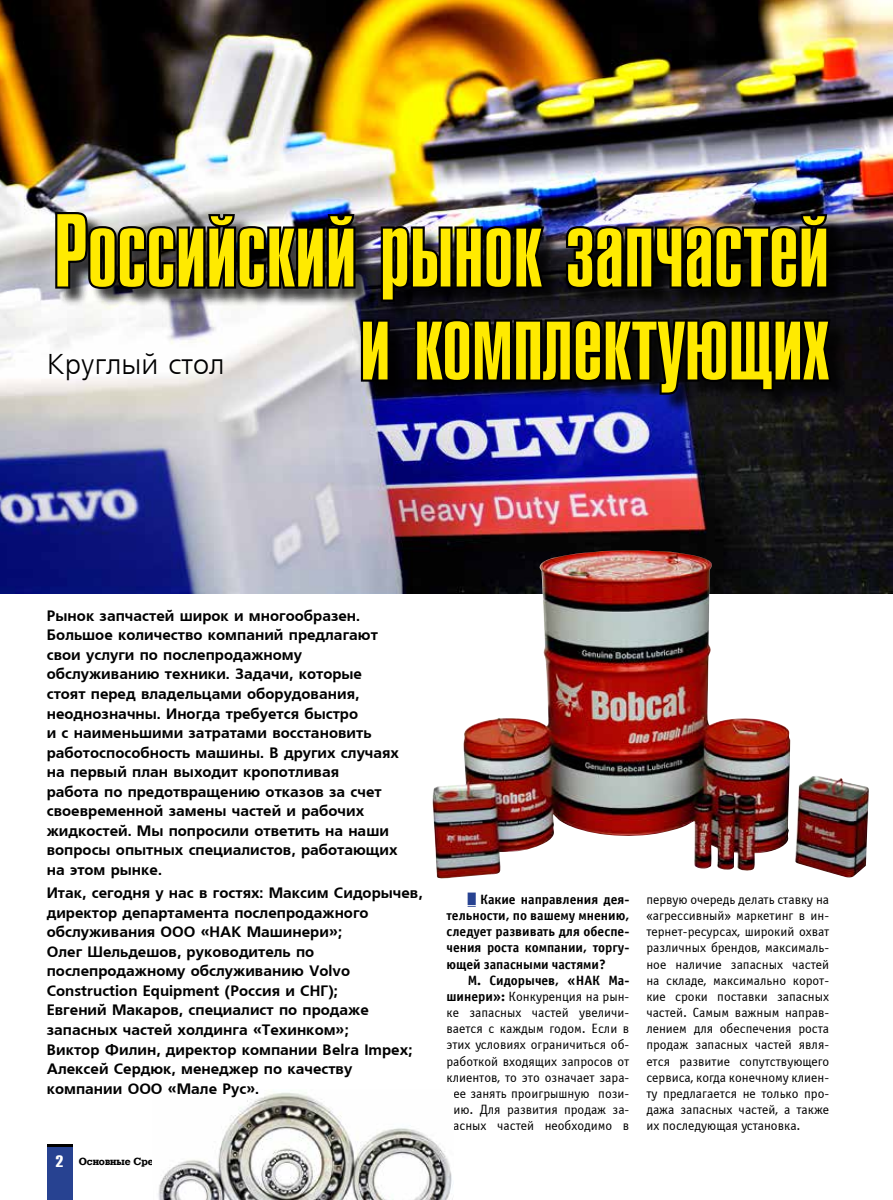
<style>
.page{position:relative;width:893px;height:1200px;background:#fff}
.page>*{position:absolute;margin:0;border:0;box-sizing:border-box;transform-origin:0 0}
.t1{font:93.75px/93px "Rubrica Xt CTT";color:#ffea00;text-align:right}
.t2{font:28.5px "Free Set CTT";color:#000}
.t3{font:15px/19.5px "AXP Free Set C Bold";color:#000}
.t4{font:13.5px/16.2px "Officina Sans C";color:#000;text-align:justify}
.t5{font:700 13.5px/16.2px "Officina Sans C";color:#000;text-align:justify}
.s1{font-family:"Rodeo Extra Bold Cameo";font-weight:400;font-size:12.15px;color:#274291}
.s2{font-weight:700}
</style>
<div class="page">
<div style="left:47px;top:1146px;width:25px;height:53px;background:#274291"></div>
<hr style="left:47px;top:1144px;width:25px;height:2px;background:#000">
<img style="left:0;top:0;width:893px;height:593px">
<div style="left:58px;top:214px;width:791px;height:199px;background:#000;opacity:.75"></div>
<svg style="left:53px;top:209px;width:305px;height:83px;background:#393a3e"></svg>
<svg style="left:379px;top:223px;width:168px;height:81px;background:#17171b"></svg>
<img style="left:563px;top:211px;width:267px;height:81px">
<svg style="left:359px;top:316px;width:33px;height:68px;background:#101017"></svg>
<svg style="left:413px;top:316px;width:421px;height:126px;background:#171837"></svg>
<img style="left:432px;top:550px;width:437px;height:329px">
<img style="left:158px;top:1092px;width:295px;height:107px">
<h1 class="t1" style="left:54px;top:208px;width:777px">Российский рынок запчастей и комплектующих</h1>
<h2 class="t2" style="left:47px;top:349px;width:179px">Круглый стол</h2>
<p class="t3" style="left:47px;top:606px;width:354px">Рынок запчастей широк и многообразен.<br>Большое количество компаний предлагают свои услуги по послепродажному обслуживанию техники. Задачи, которые стоят перед владельцами оборудования, неоднозначны. Иногда требуется быстро<br>и с наименьшими затратами восстановить работоспособность машины. В других случаях на первый план выходит кропотливая<br>работа по предотвращению отказов за счет своевременной замены частей и рабочих жидкостей. Мы попросили ответить на наши вопросы опытных специалистов, работающих на этом рынке.</p>
<p class="t3" style="left:47px;top:883px;width:377px">Итак, сегодня у нас в гостях: Максим Сидорычев, директор департамента послепродажного обслуживания ООО «НАК Машинери»;<br>Олег Шельдешов, руководитель по послепродажному обслуживанию Volvo Construction Equipment (Россия и СНГ);<br>Евгений Макаров, специалист по продаже запасных частей холдинга «Техинком»;<br>Виктор Филин, директор компании Belra Impex; Алексей Сердюк, менеджер по качеству компании ООО «Мале Рус».</p>
<p class="t5" style="left:446px;top:891px;width:184px;text-indent:21px"><span class="s1">_</span> Какие направления дея&shy;тельности, по вашему мнению, следует развивать для обеспе&shy;чения роста компании, торгу&shy;ющей запасными частями?</p>
<p class="t4" style="left:446px;top:972px;width:184px;text-indent:21px"><span class="s2">М. Сидорычев, «НАК Ма&shy;шинери»:</span> Конкуренция на рын&shy;ке запасных частей увеличи&shy;вается с каждым годом. Если в этих условиях ограничиться об&shy;работкой входящих запросов от клиентов, то это означает зара&shy;нее занять проигрышную пози&shy;цию. Для развития продаж за&shy;пасных частей необходимо в</p>
<p class="t4" style="left:646px;top:891px;width:184px">первую очередь делать ставку на «агрессивный» маркетинг в ин&shy;тернет-ресурсах, широкий охват различных брендов, максималь&shy;ное наличие запасных частей на складе, максимально корот&shy;кие сроки поставки запасных частей. Самым важным направ&shy;лением для обеспечения роста продаж запасных частей явля&shy;ется развитие сопутствующего сервиса, когда конечному клиен&shy;ту предлагается не только про&shy;дажа запасных частей, а также их последующая установка.</p>
</div>
